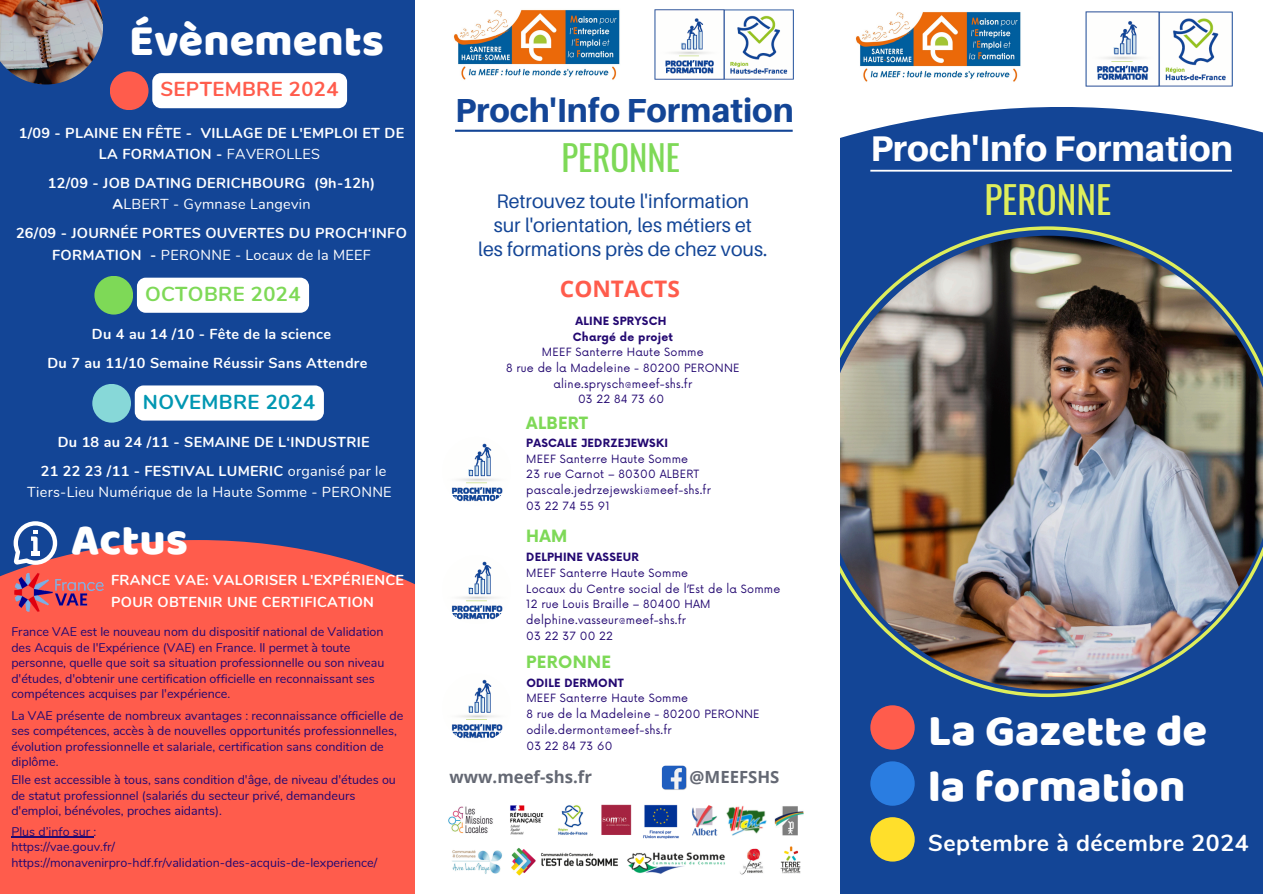
<style>
.page{position:relative;width:1263px;height:894px;background:#fff}
.page>*{position:absolute;margin:0;border:0;box-sizing:border-box;transform-origin:0 0}
.t1{font:45.15px/55.9px "Baloo";color:#fff}
.t2{font:37.2px "Oswald";color:#deee5b}
.t3{font:800 35.7px "Aileron";color:#fff}
.t4{font:34.8px "Oswald";color:#7ed957}
.t5{font:800 33.3px "Aileron";color:#134596}
.t6{font:700 23.1px "Nunito";letter-spacing:.02em;color:#fff}
.t7{font:700 22.8px "Open Sans";color:#ff5c4c}
.t8{font:700 20.25px "Nunito";letter-spacing:.02em;color:#ff5c4c}
.t9{font:700 20.25px "Nunito";letter-spacing:.02em;color:#0097b2}
.t10{font:700 20.25px "Nunito";letter-spacing:.02em;color:#7ed957}
.t11{font:19.65px "Aileron";color:#134596}
.t12{font:700 16.8px "Open Sans";color:#646873}
.t13{font:700 16.5px "Now";letter-spacing:.02em;color:#7ed957}
.t14{font:700 14.4px/21.3px "Nunito";letter-spacing:.02em;color:#fff;text-align:center}
.t15{font:14.4px/21.3px "Nunito";letter-spacing:.02em;color:#fff;text-align:center}
.t16{font:12.45px/15.5px "Nunito";color:#230871}
.t17{font:11.1px/15.8px "Now";letter-spacing:.02em;color:#230871}
.t18{font:700 11.1px/15.8px "Now";letter-spacing:.02em;color:#230871}
.s1{font-weight:400}
.s2{font-weight:700}
</style>
<div class="page">
<div style="left:0;top:0;width:1263px;height:893px;background:#134596"></div>
<div style="left:822px;top:0;width:441px;height:174px;background:#fff"></div>
<div style="left:258px;top:107px;width:1005px;height:786px;background:#134596"></div>
<img style="left:0;top:0;width:103px;height:84px">
<img style="left:839px;top:226px;width:424px;height:470px">
<div style="left:0;top:540px;width:557px;height:353px;background:#ff5c4c"></div>
<div style="left:415px;top:0;width:424px;height:893px;background:#fff"></div>
<img style="left:855px;top:12px;width:166px;height:70px">
<img style="left:1085px;top:11px;width:148px;height:76px">
<div style="left:870px;top:705px;width:45px;height:44px;background:#ff5c4c;border-radius:50%"></div>
<div style="left:870px;top:761px;width:45px;height:44px;background:#2a7de1;border-radius:50%"></div>
<div style="left:870px;top:817px;width:45px;height:44px;background:#ffdf2b;border-radius:50%"></div>
<hr style="left:870px;top:170px;width:362px;height:1px;background:#fff">
<img style="left:453px;top:10px;width:167px;height:70px">
<img style="left:654px;top:9px;width:140px;height:71px">
<div style="left:110px;top:71px;width:39px;height:39px;background:#ff5c4c;border-radius:50%"></div>
<div style="left:152px;top:73px;width:195px;height:35px;background:#fff"></div>
<div style="left:92px;top:384px;width:39px;height:38px;background:#87d8d8;border-radius:50%"></div>
<div style="left:135px;top:385px;width:189px;height:35px;background:#fff"></div>
<div style="left:94px;top:276px;width:39px;height:38px;background:#7ed957;border-radius:50%"></div>
<div style="left:137px;top:277px;width:172px;height:36px;background:#fff"></div>
<img style="left:442px;top:437px;width:69px;height:68px;border-radius:50%">
<img style="left:442px;top:673px;width:69px;height:69px;border-radius:50%">
<img style="left:442px;top:555px;width:69px;height:68px;border-radius:50%">
<hr style="left:455px;top:130px;width:338px;height:2px;background:#134596">
<img style="left:661px;top:765px;width:26px;height:25px">
<svg style="left:14px;top:521px;width:43px;height:43px"></svg>
<img style="left:448px;top:804px;width:356px;height:34px">
<img style="left:452px;top:838px;width:349px;height:38px">
<img style="left:8px;top:564px;width:96px;height:48px">
<hr style="left:11px;top:836px;width:82px;height:1px;background:#230871">
<h5 class="t1" style="left:130px;top:12px;width:256px">Évènements</h5>
<p class="t8" style="left:160px;top:76px;width:180px">SEPTEMBRE 2024</p>
<p class="t14" style="left:19px;top:122px;width:387px">1/09 - PLAINE EN FÊTE - VILLAGE DE L'EMPLOI ET DE<br>LA FORMATION - <span class="s1">FAVEROLLES</span></p>
<p class="t14" style="left:48px;top:172px;width:329px">12/09 - JOB DATING DERICHBOURG (9h-12h)<br>A<span class="s1">LBERT - Gymnase Langevin</span></p>
<p class="t14" style="left:16px;top:223px;width:392px">26/09 - JOURNÉE PORTES OUVERTES DU PROCH‘INFO<br>FORMATION - <span class="s1">PERONNE - Locaux de la MEEF</span></p>
<p class="t10" style="left:145px;top:280px;width:157px">OCTOBRE 2024</p>
<p class="t14" style="left:92px;top:323px;width:241px">Du 4 au 14 /10 - Fête de la science</p>
<p class="t14" style="left:47px;top:352px;width:321px">Du 7 au 11/10 Semaine Réussir Sans Attendre</p>
<p class="t9" style="left:143px;top:388px;width:174px">NOVEMBRE 2024</p>
<p class="t14" style="left:58px;top:431px;width:313px">Du 18 au 24 /11 - SEMAINE DE L‘INDUSTRIE</p>
<p class="t15" style="left:27px;top:460px;width:366px"><span class="s2">21 22 23 /11 - FESTIVAL LUMERIC</span> organisé par le<br>Tiers-Lieu Numérique de la Haute Somme - PERONNE</p>
<p class="t1" style="left:71px;top:510px;width:118px">Actus</p>
<h6 class="t14" style="left:111px;top:569px;width:294px;text-align:left">FRANCE VAE: VALORISER L'EXPÉRIENCE<br>POUR OBTENIR UNE CERTIFICATION</h6>
<h1 class="t16" style="left:11px;top:624px;width:375px">France VAE est le nouveau nom du dispositif national de Validation des Acquis de l'Expérience (VAE) en France. Il permet à toute personne, quelle que soit sa situation professionnelle ou son niveau d'études, d'obtenir une certification officielle en reconnaissant ses compétences acquises par l'expérience.</h1>
<p class="t16" style="left:11px;top:707px;width:393px">La VAE présente de nombreux avantages : reconnaissance officielle de ses compétences, accès à de nouvelles opportunités professionnelles, évolution professionnelle et salariale, certification sans condition de diplôme.</p>
<p class="t16" style="left:11px;top:772px;width:386px">Elle est accessible à tous, sans condition d'âge, de niveau d'études ou de statut professionnel (salariés du secteur privé, demandeurs d'emploi, bénévoles, proches aidants).</p>
<p class="t16" style="left:11px;top:823px;width:86px">Plus d’info sur :</p>
<p class="t16" style="left:11px;top:839px;width:105px">https://vae.gouv.fr/</p>
<p class="t16" style="left:11px;top:854px;width:367px">https://monavenirpro-hdf.fr/validation-des-acquis-de-lexperience/</p>
<p class="t5" style="left:455px;top:90px;width:340px">Proch'Info Formation</p>
<p class="t4" style="left:562px;top:130px;width:120px">PERONNE</p>
<p class="t11" style="left:497px;top:189px;width:254px">Retrouvez toute l'information</p>
<p class="t11" style="left:494px;top:213px;width:260px">sur l'orientation, les métiers et</p>
<p class="t11" style="left:478px;top:237px;width:291px">les formations près de chez vous.</p>
<h1 class="t7" style="left:560px;top:273px;width:122px">CONTACTS</h1>
<p class="t18" style="left:573px;top:313px;width:102px">ALINE SPRYSCH<br>Chargé de projet</p>
<p class="t17" style="left:506px;top:345px;width:235px;text-align:center">MEEF Santerre Haute Somme<br>8 rue de la Madeleine - 80200 PERONNE aline.sprysch@meef-shs.fr<br>03 22 84 73 60</p>
<p class="t13" style="left:526px;top:414px;width:63px">ALBERT</p>
<p class="t18" style="left:526px;top:435px;width:143px">PASCALE JEDRZEJEWSKI</p>
<p class="t17" style="left:526px;top:451px;width:186px">MEEF Santerre Haute Somme<br>23 rue Carnot – 80300 ALBERT pascale.jedrzejewski@meef-shs.fr<br>03 22 74 55 91</p>
<p class="t13" style="left:526px;top:526px;width:43px">HAM</p>
<p class="t18" style="left:526px;top:549px;width:114px">DELPHINE VASSEUR</p>
<p class="t17" style="left:526px;top:565px;width:256px">MEEF Santerre Haute Somme<br>Locaux du Centre social de l’Est de la Somme<br>12 rue Louis Braille – 80400 HAM delphine.vasseur@meef-shs.fr<br>03 22 37 00 22</p>
<p class="t13" style="left:526px;top:652px;width:86px">PERONNE</p>
<p class="t18" style="left:526px;top:675px;width:99px">ODILE DERMONT</p>
<p class="t17" style="left:526px;top:691px;width:235px">MEEF Santerre Haute Somme<br>8 rue de la Madeleine - 80200 PERONNE odile.dermont@meef-shs.fr<br>03 22 84 73 60</p>
<p class="t12" style="left:450px;top:764px;width:144px">www.meef-shs.fr</p>
<h6 class="t12" style="left:690px;top:764px;width:91px">@MEEFSHS</h6>
<p class="t3" style="left:870px;top:127px;width:364px">Proch'Info Formation</p>
<h2 class="t2" style="left:984px;top:170px;width:128px">PERONNE</h2>
<h2 class="t1" style="left:928px;top:701px;width:280px">La Gazette de la formation</h2>
<p class="t6" style="left:928px;top:827px;width:322px">Septembre à décembre 2024</p>
</div>
